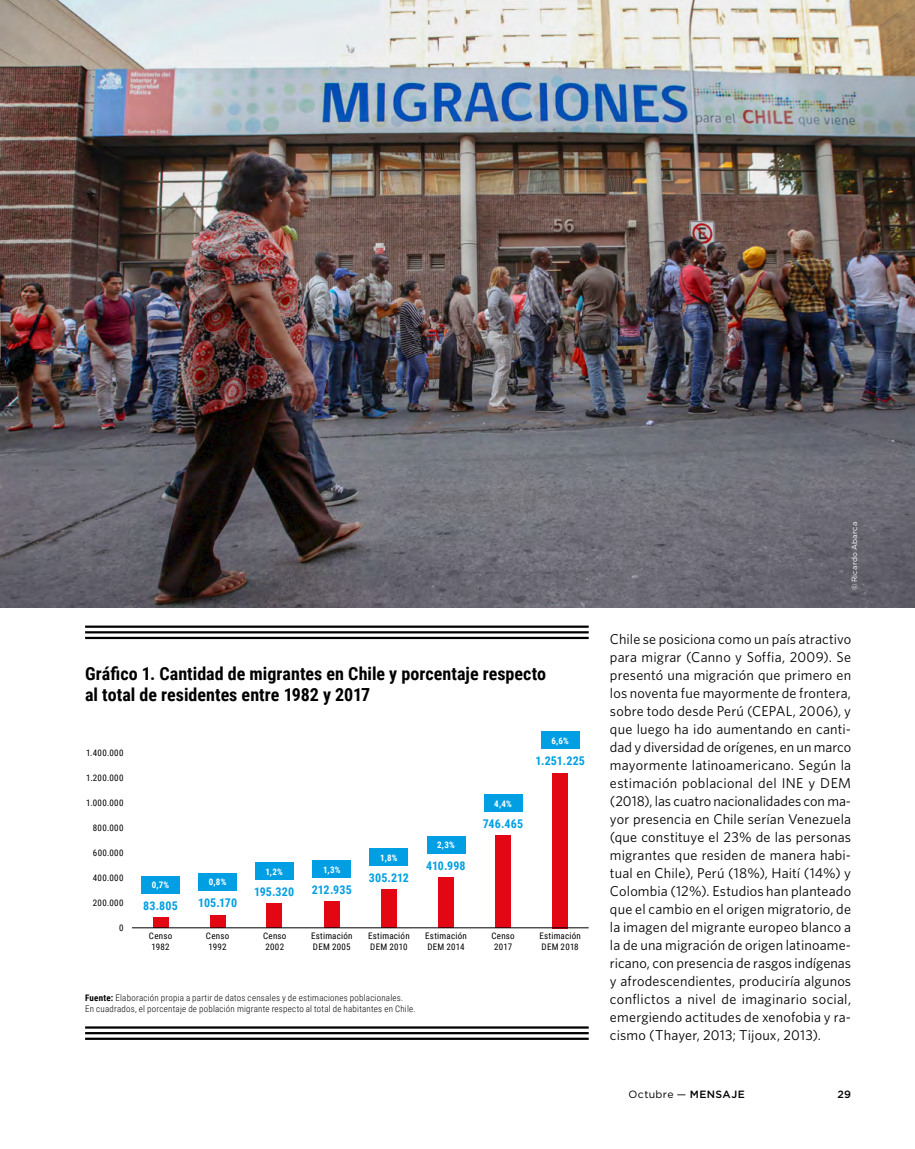
<style>
.page{position:relative;width:915px;height:1149px;background:#fff}
.page>*{position:absolute;margin:0;border:0;box-sizing:border-box;transform-origin:0 0}
.t1{font:700 18px/21.6px "Roboto Condensed";color:#000}
.t2{font:14.25px/18px "Whitney";letter-spacing:.01em;color:#000;text-align:justify}
.t3{font:700 12px "Roboto Condensed";letter-spacing:.015em;color:#009fe3}
.t4{font:10.5px "Gotham";letter-spacing:.03em;color:#000}
.t5{font:500 10.5px "Gotham";color:#000}
.t6{font:9px/10.8px "Roboto Condensed";letter-spacing:.03em;color:#000}
.t7{font:300 9px/10.8px "Roboto Condensed";letter-spacing:.025em;color:#000}
.t8{font:700 9px "Roboto Condensed";color:#fff}
.t9{font:7.5px "Gotham";letter-spacing:.03em;color:#fff}
.s1{font-weight:700}
.s2{font-weight:500}
</style>
<div class="page">
<img style="left:0;top:0;width:914px;height:607px">
<hr style="left:85px;top:625px;width:503px;height:2px;background:#000">
<hr style="left:85px;top:631px;width:503px;height:2px;background:#000">
<hr style="left:85px;top:636px;width:503px;height:3px;background:#000">
<hr style="left:85px;top:1026px;width:503px;height:2px;background:#000">
<hr style="left:85px;top:1031px;width:503px;height:2px;background:#000">
<hr style="left:85px;top:1037px;width:503px;height:2px;background:#000">
<div style="left:153px;top:917px;width:15px;height:10px;background:#e30613"></div>
<div style="left:210px;top:914px;width:15px;height:13px;background:#e30613"></div>
<div style="left:266px;top:903px;width:16px;height:24px;background:#e30613"></div>
<div style="left:324px;top:901px;width:15px;height:26px;background:#e30613"></div>
<div style="left:381px;top:889px;width:15px;height:38px;background:#e30613"></div>
<div style="left:438px;top:877px;width:15px;height:50px;background:#e30613"></div>
<div style="left:495px;top:835px;width:15px;height:92px;background:#e30613"></div>
<div style="left:552px;top:772px;width:15px;height:155px;background:#e30613"></div>
<hr style="left:132px;top:927px;width:456px;height:1px;background:#000">
<div style="left:141px;top:876px;width:39px;height:17px;background:#009fe3"></div>
<div style="left:198px;top:873px;width:39px;height:17px;background:#009fe3"></div>
<div style="left:255px;top:862px;width:38px;height:17px;background:#009fe3"></div>
<div style="left:312px;top:860px;width:39px;height:17px;background:#009fe3"></div>
<div style="left:369px;top:848px;width:39px;height:17px;background:#009fe3"></div>
<div style="left:426px;top:836px;width:39px;height:17px;background:#009fe3"></div>
<div style="left:484px;top:794px;width:38px;height:17px;background:#009fe3"></div>
<div style="left:541px;top:731px;width:38px;height:17px;background:#009fe3"></div>
<p class="t1" style="left:85px;top:661px;width:462px">Gráfico 1. Cantidad de migrantes en Chile y porcentaje respecto al total de residentes entre 1982 y 2017</p>
<p class="t6" style="left:86px;top:746px;width:39px">1.400.000</p>
<p class="t6" style="left:86px;top:771px;width:39px">1.200.000</p>
<p class="t6" style="left:86px;top:796px;width:39px">1.000.000</p>
<p class="t6" style="left:93px;top:821px;width:32px">800.000</p>
<p class="t6" style="left:93px;top:846px;width:32px">600.000</p>
<p class="t6" style="left:93px;top:871px;width:32px">400.000</p>
<p class="t6" style="left:93px;top:896px;width:32px">200.000</p>
<p class="t6" style="left:119px;top:921px;width:6px">0</p>
<p class="t8" style="left:551px;top:734px;width:19px">6,6%</p>
<p class="t8" style="left:152px;top:878px;width:19px">0,7%</p>
<p class="t8" style="left:209px;top:875px;width:19px">0,8%</p>
<p class="t3" style="left:143px;top:897px;width:36px">83.805</p>
<p class="t3" style="left:198px;top:894px;width:40px">105.170</p>
<p class="t8" style="left:265px;top:865px;width:19px">1,2%</p>
<p class="t8" style="left:323px;top:862px;width:19px">1,3%</p>
<p class="t3" style="left:254px;top:883px;width:42px">195.320</p>
<p class="t3" style="left:312px;top:881px;width:41px">212.935</p>
<p class="t8" style="left:380px;top:850px;width:19px">1,8%</p>
<p class="t3" style="left:369px;top:869px;width:42px">305.212</p>
<p class="t8" style="left:437px;top:838px;width:19px">2,3%</p>
<p class="t3" style="left:426px;top:857px;width:41px">410.998</p>
<p class="t3" style="left:535px;top:752px;width:51px">1.251.225</p>
<p class="t8" style="left:494px;top:796px;width:19px">4,4%</p>
<p class="t3" style="left:483px;top:815px;width:42px">746.465</p>
<p class="t6" style="left:149px;top:929px;width:25px">Censo<br>1982</p>
<p class="t6" style="left:206px;top:929px;width:25px">Censo<br>1992</p>
<p class="t6" style="left:263px;top:929px;width:25px">Censo<br>2002</p>
<p class="t6" style="left:311px;top:929px;width:43px">Estimación<br>DEM 2005</p>
<p class="t6" style="left:368px;top:929px;width:43px">Estimación<br>DEM 2010</p>
<p class="t6" style="left:425px;top:929px;width:43px">Estimación<br>DEM 2014</p>
<p class="t6" style="left:491px;top:929px;width:25px">Censo<br>2017</p>
<p class="t6" style="left:539px;top:929px;width:43px">Estimación<br>DEM 2018</p>
<p class="t7" style="left:85px;top:991px;width:332px"><span class="s1">Fuente:</span> Elaboración propia a partir de datos censales y de estimaciones poblacionales.<br>En cuadrados, el porcentaje de población migrante respecto al total de habitantes en Chile.</p>
<p class="t9" style="left:849px;top:589px;width:69px;rotate:-90deg">©Ricardo Abarca</p>
<p class="t2" style="left:609px;top:629px;width:242px">Chile se posiciona como un país atractivo para migrar (Canno y Soffia, 2009). Se presentó una migración que primero en los noventa fue mayormente de frontera, sobre todo desde Perú (CEPAL, 2006), y que luego ha ido aumentando en canti&shy;dad y diversidad de orígenes, en un marco mayormente latinoamericano. Según la estimación poblacional del INE y DEM (2018), las cuatro nacionalidades con ma&shy;yor presencia en Chile serían Venezuela (que constituye el 23% de las personas migrantes que residen de manera habi&shy;tual en Chile), Perú (18%), Haití (14%) y Colombia (12%). Estudios han planteado que el cambio en el origen migratorio, de la imagen del migrante europeo blanco a la de una migración de origen latinoame&shy;ricano, con presencia de rasgos indígenas y afrodescendientes, produciría algunos conflictos a nivel de imaginario social, emergiendo actitudes de xenofobia y ra&shy;cismo (Thayer, 2013; Tijoux, 2013).</p>
<p class="t4" style="left:628px;top:1087px;width:118px">Octubre — <span class="s2">MENSAJE</span></p>
<p class="t5" style="left:837px;top:1086px;width:15px">29</p>
</div>
